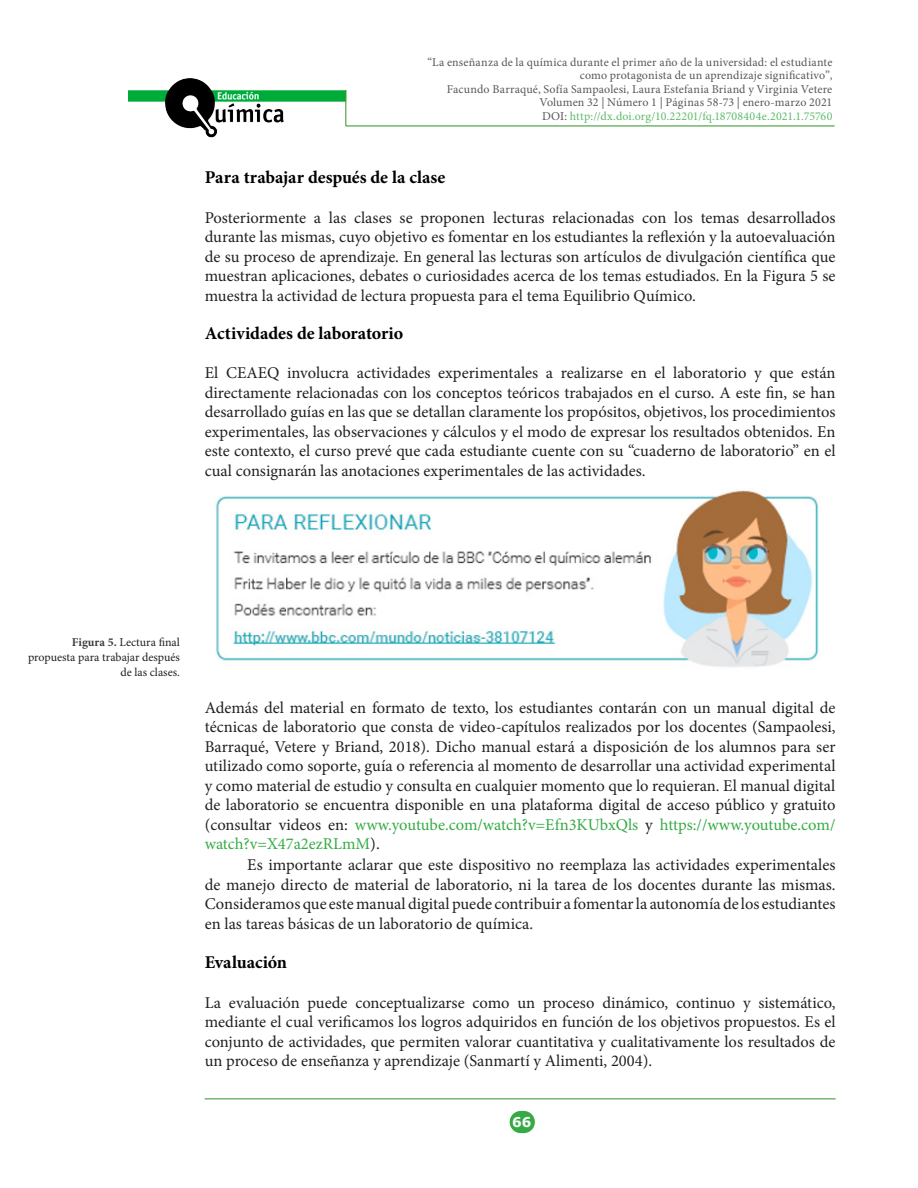
<style>
.page{position:relative;width:918px;height:1188px;background:#fff}
.page>*{position:absolute;margin:0;border:0;box-sizing:border-box;transform-origin:0 0}
.Subtitulo{font:700 18px "Minion Pro";letter-spacing:-.005em;color:#000}
.P-SinSan{font:16.5px/19.5px "Minion Pro";color:#231f20;text-align:justify}
.P-San{font:16.5px/19.5px "Minion Pro";color:#231f20;text-align:justify}
.t1{font:700 13.5px "Verdana";color:#fff}
.t2{font:12px/13.5px "Minion Pro";letter-spacing:.01em;color:#57585a;text-align:right}
.PieImg{font:12px/15px "Minion Pro";color:#231f20;text-align:right}
.s1{color:#5ebb6a}
.s2{font-weight:700;color:#3e3e3f}
.s3{color:#36aa45}
</style>
<div class="page">
<img style="left:128px;top:78px;width:217px;height:59px">
<hr style="left:345px;top:125px;width:491px;height:2px;background:#8ac084">
<hr style="left:346px;top:126px;width:489px;height:1px;background:#3fa535">
<hr style="left:345px;top:89px;width:2px;height:38px;background:#231f20;opacity:.44">
<hr style="left:346px;top:90px;width:1px;height:36px;background:#3fa535">
<div style="left:509px;top:1110px;width:26px;height:24px;background:#36aa45;border-radius:12px"></div>
<div style="left:509px;top:1110px;width:27px;height:24px;border:1px solid #fff;border-radius:12px"></div>
<hr style="left:204px;top:1098px;width:632px;height:2px;background:#7cbb75">
<hr style="left:205px;top:1099px;width:631px;height:1px;background:#3fa535">
<img style="left:215px;top:489px;width:604px;height:178px">
<p class="t2" style="left:427px;top:55px;width:407px">“La enseñanza de la química durante el primer año de la universidad: el estudiante como protagonista de un aprendizaje significativo”,<br>Facundo Barraqué, Sofía Sampaolesi, Laura Estefania Briand y Virginia Vetere Volumen 32 | Número 1 | Páginas 58-73 | enero-marzo 2021<br>DOI: <span class="s1">http://dx.doi.org/10.22201/fq.18708404e.2021.1.75760</span></p>
<p class="Subtitulo" style="left:205px;top:165px;width:242px">Para trabajar después de la clase</p>
<p class="P-SinSan" style="left:205px;top:208px;width:632px">Posteriormente a las clases se proponen lecturas relacionadas con los temas desarrollados durante las mismas, cuyo objetivo es fomentar en los estudiantes la reflexión y la autoevaluación de su proceso de aprendizaje. En general las lecturas son artículos de divulgación científica que muestran aplicaciones, debates o curiosidades acerca de los temas estudiados. En la Figura 5 se muestra la actividad de lectura propuesta para el tema Equilibrio Químico.</p>
<p class="Subtitulo" style="left:205px;top:320px;width:200px">Actividades de laboratorio</p>
<p class="P-SinSan" style="left:205px;top:363px;width:632px">El CEAEQ involucra actividades experimentales a realizarse en el laboratorio y que están directamente relacionadas con los conceptos teóricos trabajados en el curso. A este fin, se han desarrollado guías en las que se detallan claramente los propósitos, objetivos, los procedimientos experimentales, las observaciones y cálculos y el modo de expresar los resultados obtenidos. En este contexto, el curso prevé que cada estudiante cuente con su “cuaderno de laboratorio” en el cual consignarán las anotaciones experimentales de las actividades.</p>
<p class="PieImg" style="left:28px;top:635px;width:153px"><span class="s2">Figura 5.</span> Lectura final propuesta para trabajar después de las clases.</p>
<p class="P-SinSan" style="left:205px;top:698px;width:632px">Además del material en formato de texto, los estudiantes contarán con un manual digital de técnicas de laboratorio que consta de video-capítulos realizados por los docentes (Sampaolesi, Barraqué, Vetere y Briand, 2018). Dicho manual estará a disposición de los alumnos para ser utilizado como soporte, guía o referencia al momento de desarrollar una actividad experimental y como material de estudio y consulta en cualquier momento que lo requieran. El manual digital de laboratorio se encuentra disponible en una plataforma digital de acceso público y gratuito (consultar videos en: <span class="s3">www.youtube.com/watch?v=Efn3KUbxQls</span> y <span class="s3">https://www.youtube.com/ watch?v=X47a2ezRLmM</span>).</p>
<p class="P-San" style="left:205px;top:855px;width:632px;text-indent:43px">Es importante aclarar que este dispositivo no reemplaza las actividades experimentales de manejo directo de material de laboratorio, ni la tarea de los docentes durante las mismas.<br>Consideramos que este manual digital puede contribuir a fomentar la autonomía de los estudiantes en las tareas básicas de un laboratorio de química.</p>
<p class="Subtitulo" style="left:205px;top:950px;width:84px">Evaluación</p>
<p class="P-SinSan" style="left:205px;top:993px;width:632px">La evaluación puede conceptualizarse como un proceso dinámico, continuo y sistemático, mediante el cual verificamos los logros adquiridos en función de los objetivos propuestos. Es el conjunto de actividades, que permiten valorar cuantitativa y cualitativamente los resultados de un proceso de enseñanza y aprendizaje (Sanmartí y Alimenti, 2004).</p>
<p class="t1" style="left:512px;top:1113px;width:21px">66</p>
</div>
